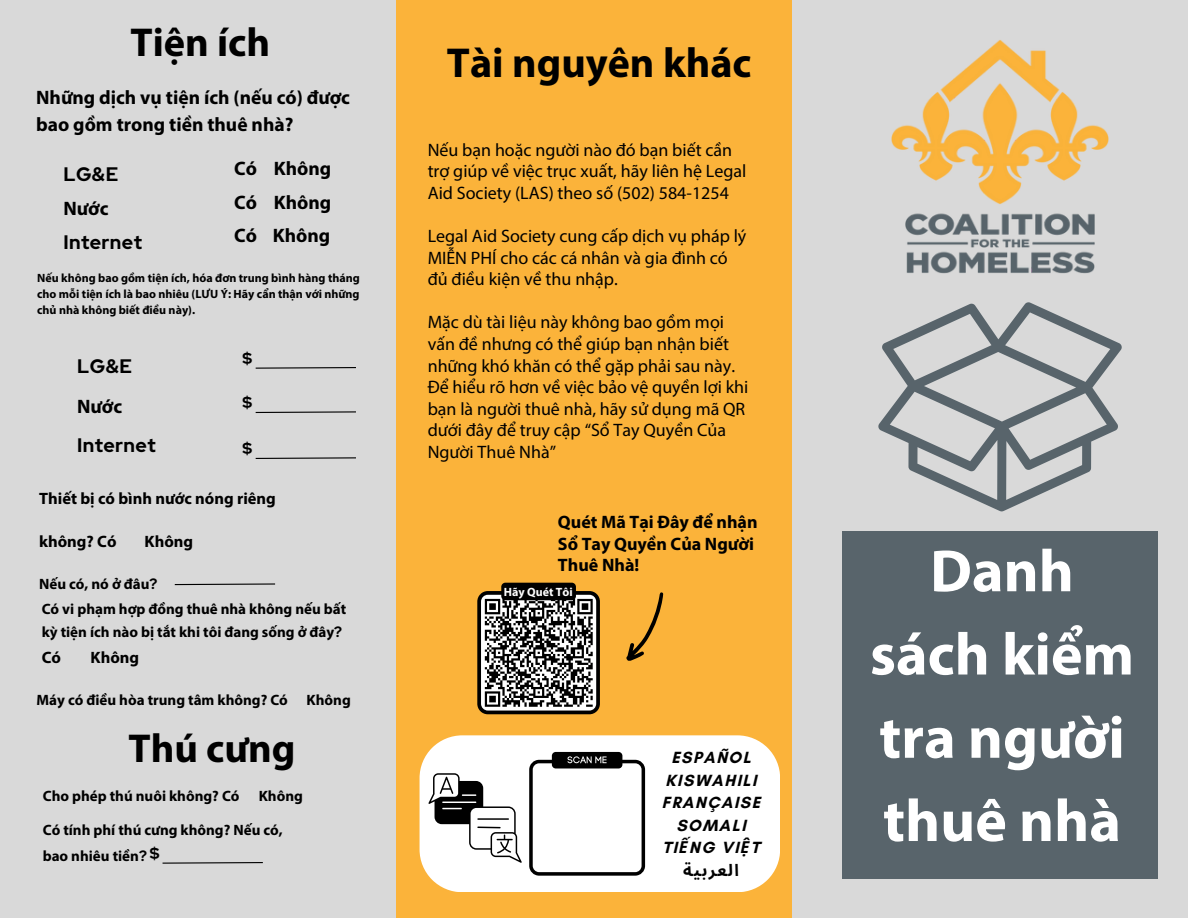
<style>
.page{position:relative;width:1188px;height:918px;background:#d9d9d9}
.page>*{position:absolute;margin:0;border:0;box-sizing:border-box;transform-origin:0 0}
.t1{font:700 60px/83.2px "Myriad Pro";color:#fff;text-align:center}
.t2{font:700 42px "Myriad Pro";color:#000}
.t3{font:700 40.5px "Myriad Pro";color:#000}
.t4{font:700 19.5px/33.3px "Myriad Pro";color:#000}
.t5{font:700 19.5px "Red Hat Display";letter-spacing:.02em;color:#000}
.t6{font:18px/21.6px "Myriad Pro";color:#000}
.t7{font:700 18px/21.6px "Myriad Pro";color:#000}
.t8{font:700 16.5px "Myriad Pro";color:#000}
.t9{font:700 16.5px/22.5px "Glacial Indifference";letter-spacing:.09em;color:#000;text-align:center}
.t10{font:700 16.5px "Noto Sans Arabic";color:#000}
.t11{font:700 16.5px "Red Hat Display";color:#000}
.t12{font:700 15px/25.5px "Myriad Pro";color:#000}
.t13{font:700 12px/16px "Myriad Pro";color:#000;text-align:justify}
.t14{font:700 12px "Myriad Pro";color:#fefefe}
.s1{font-family:"Red Hat Display"}
.s2{font-family:"Red Hat Display";font-size:16.5px}
.s3{font-family:"Noto Sans";font-style:italic}
</style>
<div class="page">
<div style="left:396px;top:0;width:396px;height:918px;background:#fbb33a"></div>
<svg style="left:878px;top:302px;width:244px;height:209px"></svg>
<div style="left:842px;top:531px;width:316px;height:347px;background:#58646b"></div>
<svg style="left:255px;top:457px;width:101px;height:2px"></svg>
<svg style="left:255px;top:411px;width:101px;height:2px"></svg>
<svg style="left:255px;top:367px;width:101px;height:2px"></svg>
<svg style="left:174px;top:583px;width:102px;height:3px"></svg>
<svg style="left:162px;top:862px;width:101px;height:2px"></svg>
<svg style="left:626px;top:592px;width:37px;height:69px"></svg>
<svg style="left:477px;top:591px;width:123px;height:123px;background:#797977"></svg>
<div style="left:501px;top:583px;width:75px;height:17px;background:#000;border-radius:4px"></div>
<div style="left:420px;top:735px;width:360px;height:157px;background:#fff"></div>
<div style="left:552px;top:752px;width:70px;height:16px;background:#000;border-radius:4px"></div>
<svg style="left:529px;top:756px;width:116px;height:120px;background:#d9d9d9"></svg>
<svg style="left:428px;top:773px;width:94px;height:90px;background:#c2c2c2"></svg>
<img style="left:892px;top:40px;width:217px;height:233px">
<p class="t3" style="left:131px;top:16px;width:141px">Tiện ích</p>
<p class="t4" style="left:36px;top:83px;width:315px;line-height:27px">Những dịch vụ tiện ích (nếu có) được bao gồm trong tiền thuê nhà?</p>
<p class="t5" style="left:63px;top:161px;width:56px">LG&amp;E</p>
<p class="t4" style="left:63px;top:192px;width:47px">Nước</p>
<p class="t5" style="left:63px;top:229px;width:80px">Internet</p>
<p class="t4" style="left:234px;top:151px;width:99px;text-align:justify">Có Không Có Không Có Không</p>
<p class="t13" style="left:37px;top:269px;width:324px">Nếu không bao gồm tiện ích, hóa đơn trung bình hàng tháng cho mỗi tiện ích là bao nhiêu (LƯU Ý: Hãy cẩn thận với những chủ nhà không biết điều này).</p>
<p class="t11" style="left:243px;top:347px;width:11px">$</p>
<p class="t11" style="left:243px;top:391px;width:11px">$</p>
<p class="t11" style="left:243px;top:437px;width:11px">$</p>
<p class="t8" style="left:39px;top:488px;width:238px">Thiết bị có bình nước nóng riêng</p>
<p class="t8" style="left:39px;top:530px;width:79px">không? Có</p>
<p class="t8" style="left:145px;top:530px;width:50px">Không</p>
<p class="t12" style="left:39px;top:570px;width:309px">Nếu có, nó ở đâu<span class="s1">?<br></span>Có vi phạm hợp đồng thuê nhà không nếu bất</p>
<p class="t12" style="left:42px;top:618px;width:302px">kỳ tiện ích nào bị tắt khi tôi đang sống ở đây<span class="s1">?</span></p>
<p class="t8" style="left:42px;top:647px;width:21px">Có</p>
<p class="t8" style="left:91px;top:647px;width:50px">Không</p>
<p class="t12" style="left:37px;top:687px;width:316px">Máy có điều hòa trung tâm không? Có Không</p>
<p class="t5" style="left:77px;top:354px;width:56px">LG&amp;E</p>
<p class="t4" style="left:77px;top:390px;width:47px">Nước</p>
<p class="t5" style="left:77px;top:432px;width:80px">Internet</p>
<p class="t3" style="left:129px;top:722px;width:168px">Thú cưng</p>
<p class="t12" style="left:43px;top:782px;width:198px">Cho phép thú nuôi không? Có</p>
<p class="t12" style="left:259px;top:782px;width:46px">Không</p>
<p class="t12" style="left:43px;top:817px;width:242px">Có tính phí thú cưng không? Nếu có, bao nhiêu tiền<span class="s1">?</span> <span class="s2">$</span></p>
<h2 class="t2" style="left:447px;top:36px;width:306px">Tài nguyên khác</h2>
<p class="t6" style="left:428px;top:139px;width:320px">Nếu bạn hoặc người nào đó bạn biết cần trợ giúp về việc trục xuất, hãy liên hệ Legal<br>Aid Society (LAS) theo số (502) 584-1254</p>
<p class="t6" style="left:428px;top:225px;width:320px">Legal Aid Society cung cấp dịch vụ pháp lý<br>MIỄN PHÍ cho các cá nhân và gia đình có đủ điều kiện về thu nhập.</p>
<p class="t6" style="left:428px;top:311px;width:322px">Mặc dù tài liệu này không bao gồm mọi vấn đề nhưng có thể giúp bạn nhận biết những khó khăn có thể gặp phải sau này.<br>Để hiểu rõ hơn về việc bảo vệ quyền lợi khi bạn là người thuê nhà, hãy sử dụng mã QR dưới đây để truy cập “Sổ Tay Quyền Của Người Thuê Nhà”</p>
<p class="t7" style="left:558px;top:511px;width:201px">Quét Mã Tại Đây để nhận<br>Sổ Tay Quyền Của Người<br>Thuê Nhà!</p>
<p class="t14" style="left:504px;top:584px;width:70px">Hãy Quét Tôi</p>
<p class="t9" style="left:662px;top:746px;width:100px">ESPAÑOL<br>KISWAHILI<br>FRANÇAISE</p>
<p class="t9" style="left:676px;top:814px;width:71px">SOMALI</p>
<p class="t9" style="left:662px;top:836px;width:99px">TI<span class="s3">Ế</span>NG VI<span class="s3">Ệ</span>T</p>
<p class="t10" style="left:683px;top:860px;width:57px">ة عربي ا ل</p>
<p class="t1" style="left:870px;top:527px;width:266px">Danh sách kiểm tra người thuê nhà</p>
</div>
